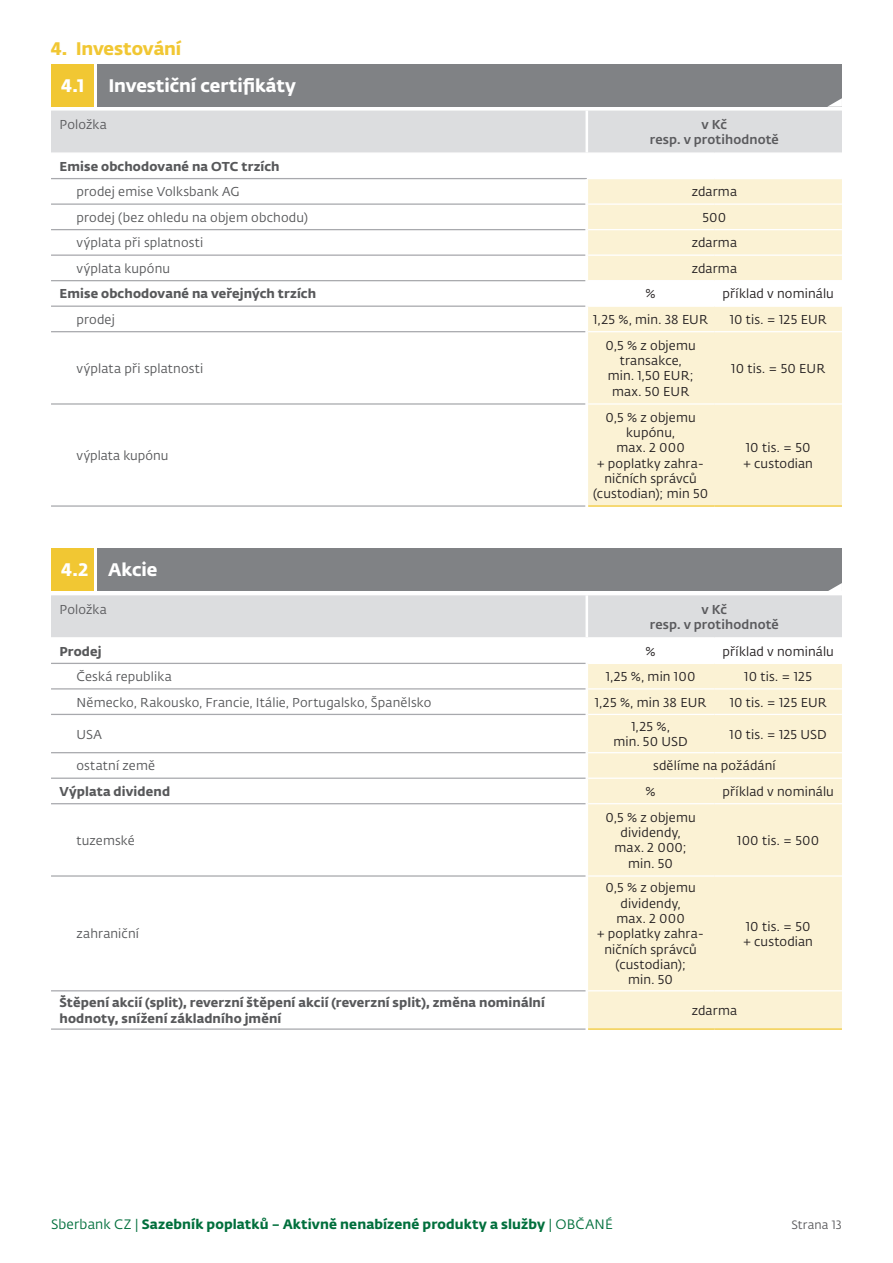
<style>
.page{position:relative;width:893px;height:1263px;background:#fff}
.page>*{position:absolute;margin:0;border:0;box-sizing:border-box;transform-origin:0 0}
.t1{font:18px "Fedra Sans Pro Bold LF";letter-spacing:-.005em;color:#fff}
.t2{font:18px "Fedra Sans Pro Bold LF";letter-spacing:-.01em;color:#f1c733}
.t3{font:13.5px "Fedra Sans Pro Bold LF";letter-spacing:.01em;color:#006f3c}
.t4{font:12.75px/15.3px "Fedra Sans Pro Book LF";letter-spacing:.01em;color:#231f20;text-align:center}
.t5{font:12.75px "Fedra Sans Pro Book LF";letter-spacing:.01em;color:#57585a}
.t6{font:12.75px/15.3px "Fedra Sans Pro Bold LF";letter-spacing:.01em;color:#57585a}
.t7{font:12.75px/15.3px "Fedra Sans Pro Medium LF";letter-spacing:.01em;color:#5a5a5d;text-align:center}
.t8{font:12.75px "Fedra Sans Pro Book LF";letter-spacing:.01em;color:#5a5a5d}
.t9{font:12px "Fedra Sans Pro Book LF";letter-spacing:.01em;color:#5a5a5d}
.s1{font-family:"Fedra Sans Pro Book LF"}
</style>
<div class="page">
<div style="left:98px;top:64px;width:744px;height:42px;background:#808285"></div>
<div style="left:51px;top:64px;width:43px;height:42px;background:#f1c733"></div>
<svg style="left:51px;top:179px;width:534px;height:154px"></svg>
<svg style="left:588px;top:179px;width:254px;height:326px;background:#fbf3d7"></svg>
<hr style="left:588px;top:203px;width:126px;height:2px;background:#fff">
<hr style="left:714px;top:203px;width:128px;height:2px;background:#fff">
<hr style="left:588px;top:229px;width:126px;height:1px;background:#fff">
<hr style="left:714px;top:229px;width:128px;height:1px;background:#fff">
<hr style="left:588px;top:254px;width:126px;height:2px;background:#fff">
<hr style="left:714px;top:254px;width:128px;height:2px;background:#fff">
<hr style="left:588px;top:280px;width:126px;height:1px;background:#fff">
<hr style="left:714px;top:280px;width:128px;height:1px;background:#fff">
<hr style="left:588px;top:306px;width:126px;height:1px;background:#fff">
<hr style="left:714px;top:306px;width:128px;height:1px;background:#fff">
<hr style="left:588px;top:331px;width:126px;height:1px;background:#fff">
<hr style="left:714px;top:331px;width:128px;height:1px;background:#fff">
<hr style="left:588px;top:403px;width:126px;height:2px;background:#fff">
<hr style="left:714px;top:403px;width:128px;height:2px;background:#fff">
<hr style="left:51px;top:178px;width:536px;height:1px;background:#a8a9ad">
<hr style="left:51px;top:203px;width:534px;height:2px;background:#a8a9ad">
<hr style="left:51px;top:229px;width:534px;height:1px;background:#a8a9ad">
<hr style="left:51px;top:254px;width:534px;height:2px;background:#a8a9ad">
<hr style="left:51px;top:280px;width:534px;height:1px;background:#a8a9ad">
<hr style="left:51px;top:306px;width:534px;height:1px;background:#a8a9ad">
<hr style="left:51px;top:331px;width:534px;height:1px;background:#a8a9ad">
<hr style="left:51px;top:403px;width:534px;height:2px;background:#a8a9ad">
<hr style="left:51px;top:505px;width:534px;height:2px;background:#a8a9ad">
<hr style="left:588px;top:505px;width:126px;height:2px;background:#f1c733">
<hr style="left:714px;top:505px;width:128px;height:2px;background:#f1c733">
<svg style="left:51px;top:98px;width:791px;height:55px"></svg>
<div style="left:98px;top:549px;width:744px;height:42px;background:#808285"></div>
<div style="left:51px;top:549px;width:43px;height:42px;background:#f1c733"></div>
<svg style="left:51px;top:662px;width:534px;height:330px"></svg>
<div style="left:588px;top:664px;width:254px;height:364px;background:#fbf2d4"></div>
<hr style="left:588px;top:688px;width:126px;height:1px;background:#fff">
<hr style="left:714px;top:688px;width:128px;height:1px;background:#fff">
<hr style="left:588px;top:714px;width:126px;height:1px;background:#fff">
<hr style="left:714px;top:714px;width:128px;height:1px;background:#fff">
<hr style="left:588px;top:752px;width:126px;height:1px;background:#fff">
<hr style="left:714px;top:752px;width:128px;height:1px;background:#fff">
<hr style="left:588px;top:777px;width:126px;height:2px;background:#fff">
<hr style="left:714px;top:777px;width:128px;height:2px;background:#fff">
<hr style="left:588px;top:803px;width:126px;height:1px;background:#fff">
<hr style="left:714px;top:803px;width:128px;height:1px;background:#fff">
<hr style="left:588px;top:875px;width:126px;height:2px;background:#fff">
<hr style="left:714px;top:875px;width:128px;height:2px;background:#fff">
<hr style="left:588px;top:990px;width:126px;height:1px;background:#fff">
<hr style="left:714px;top:990px;width:128px;height:1px;background:#fff">
<hr style="left:51px;top:688px;width:534px;height:1px;background:#a8a9ad">
<hr style="left:51px;top:714px;width:534px;height:1px;background:#a8a9ad">
<hr style="left:51px;top:752px;width:534px;height:1px;background:#a8a9ad">
<hr style="left:51px;top:777px;width:534px;height:2px;background:#a8a9ad">
<hr style="left:51px;top:803px;width:534px;height:1px;background:#a8a9ad">
<hr style="left:51px;top:875px;width:534px;height:2px;background:#a8a9ad">
<hr style="left:51px;top:990px;width:534px;height:1px;background:#a8a9ad">
<hr style="left:51px;top:1028px;width:534px;height:2px;background:#a8a9ad">
<hr style="left:588px;top:1028px;width:126px;height:2px;background:#f1c733">
<hr style="left:714px;top:1028px;width:128px;height:2px;background:#f1c733">
<hr style="left:51px;top:663px;width:534px;height:1px;background:#a8a9ad">
<svg style="left:51px;top:583px;width:791px;height:55px"></svg>
<h1 class="t2" style="left:51px;top:35px;width:132px">4. Investování</h1>
<h1 class="t1" style="left:62px;top:71px;width:24px">4.1</h1>
<h1 class="t1" style="left:108px;top:71px;width:189px">Investiční certifikáty</h1>
<p class="t8" style="left:60px;top:116px;width:49px">Položka</p>
<p class="t7" style="left:650px;top:116px;width:130px">v Kč<br>resp. v protihodnotě</p>
<p class="t6" style="left:60px;top:158px;width:222px">Emise obchodované na OTC trzích</p>
<p class="t5" style="left:77px;top:183px;width:165px">prodej emise Volksbank AG</p>
<p class="t4" style="left:692px;top:184px;width:47px">zdarma</p>
<p class="t5" style="left:77px;top:208px;width:233px">prodej (bez ohledu na objem obchodu)</p>
<p class="t4" style="left:702px;top:209px;width:25px">500</p>
<p class="t5" style="left:77px;top:234px;width:128px">výplata při splatnosti</p>
<p class="t4" style="left:692px;top:235px;width:47px">zdarma</p>
<p class="t5" style="left:77px;top:259px;width:95px">výplata kupónu</p>
<p class="t4" style="left:692px;top:260px;width:47px">zdarma</p>
<p class="t6" style="left:60px;top:285px;width:258px">Emise obchodované na veřejných trzích</p>
<p class="t4" style="left:646px;top:286px;width:12px">%</p>
<p class="t4" style="left:722px;top:286px;width:113px">příklad v nominálu</p>
<p class="t5" style="left:77px;top:311px;width:40px">prodej</p>
<p class="t4" style="left:593px;top:311px;width:116px">1,25 %, min. 38 EUR</p>
<p class="t4" style="left:730px;top:311px;width:98px">10 tis. = 125 EUR</p>
<p class="t5" style="left:77px;top:359px;width:128px">výplata při splatnosti</p>
<p class="t4" style="left:605px;top:337px;width:92px">0,5 % z objemu transakce, min. 1,50 EUR; max. 50 EUR</p>
<p class="t4" style="left:731px;top:360px;width:95px">10 tis. = 50 EUR</p>
<p class="t5" style="left:77px;top:447px;width:93px">výplata kupónu</p>
<p class="t4" style="left:593px;top:409px;width:117px">0,5 % z objemu kupónu,<br>max. 2 000<br>+ poplatky zahra&shy;ničních správců (custodian); min 50</p>
<p class="t4" style="left:743px;top:440px;width:71px;text-align:left">10 tis. = 50 + custodian</p>
<h1 class="t1" style="left:62px;top:556px;width:97px">4.2 Akcie</h1>
<p class="t8" style="left:60px;top:600px;width:49px">Položka</p>
<p class="t7" style="left:650px;top:601px;width:130px">v Kč<br>resp. v protihodnotě</p>
<p class="t6" style="left:60px;top:642px;width:44px">Prodej</p>
<p class="t4" style="left:646px;top:643px;width:12px">%</p>
<p class="t4" style="left:722px;top:643px;width:113px">příklad v nominálu</p>
<p class="t5" style="left:77px;top:668px;width:97px">Česká republika</p>
<p class="t4" style="left:606px;top:669px;width:91px">1,25 %, min 100</p>
<p class="t4" style="left:744px;top:669px;width:69px">10 tis. = 125</p>
<p class="t5" style="left:77px;top:693px;width:356px">Německo, Rakousko, Francie, Itálie, Portugalsko, Španělsko</p>
<p class="t4" style="left:595px;top:694px;width:113px">1,25 %, min 38 EUR</p>
<p class="t4" style="left:730px;top:694px;width:98px">10 tis. = 125 EUR</p>
<p class="t5" style="left:77px;top:725px;width:27px">USA</p>
<p class="t4" style="left:613px;top:718px;width:76px">1,25 %,<br>min. 50 USD</p>
<p class="t4" style="left:729px;top:726px;width:99px">10 tis. = 125 USD</p>
<p class="t5" style="left:77px;top:757px;width:80px">ostatní země</p>
<p class="t4" style="left:653px;top:758px;width:124px">sdělíme na požádání</p>
<p class="t6" style="left:60px;top:783px;width:112px">Výplata dividend</p>
<p class="t4" style="left:646px;top:783px;width:12px">%</p>
<p class="t4" style="left:722px;top:783px;width:113px">příklad v nominálu</p>
<p class="t5" style="left:77px;top:831px;width:60px">tuzemské</p>
<p class="t4" style="left:605px;top:809px;width:92px">0,5 % z objemu dividendy, max. 2 000; min. 50</p>
<p class="t4" style="left:737px;top:832px;width:83px">100 tis. = 500</p>
<p class="t5" style="left:77px;top:925px;width:64px">zahraniční</p>
<p class="t4" style="left:597px;top:880px;width:108px">0,5 % z objemu dividendy,<br>max. 2 000<br>+ poplatky zahra&shy;ničních správců (custodian);<br>min. 50</p>
<p class="t4" style="left:743px;top:918px;width:71px;text-align:left">10 tis. = 50 + custodian</p>
<p class="t6" style="left:60px;top:994px;width:487px">Štěpení akcií (split), reverzní štěpení akcií (reverzní split), změna nominální hodnoty, snížení základního jmění</p>
<p class="t4" style="left:692px;top:1002px;width:47px">zdarma</p>
<p class="t3" style="left:51px;top:1213px;width:563px"><span class="s1">Sberbank CZ |</span> Sazebník poplatků – Aktivně nenabízené produkty a služby <span class="s1">| OBČANÉ</span></p>
<p class="t9" style="left:791px;top:1216px;width:52px">Strana 13</p>
</div>
